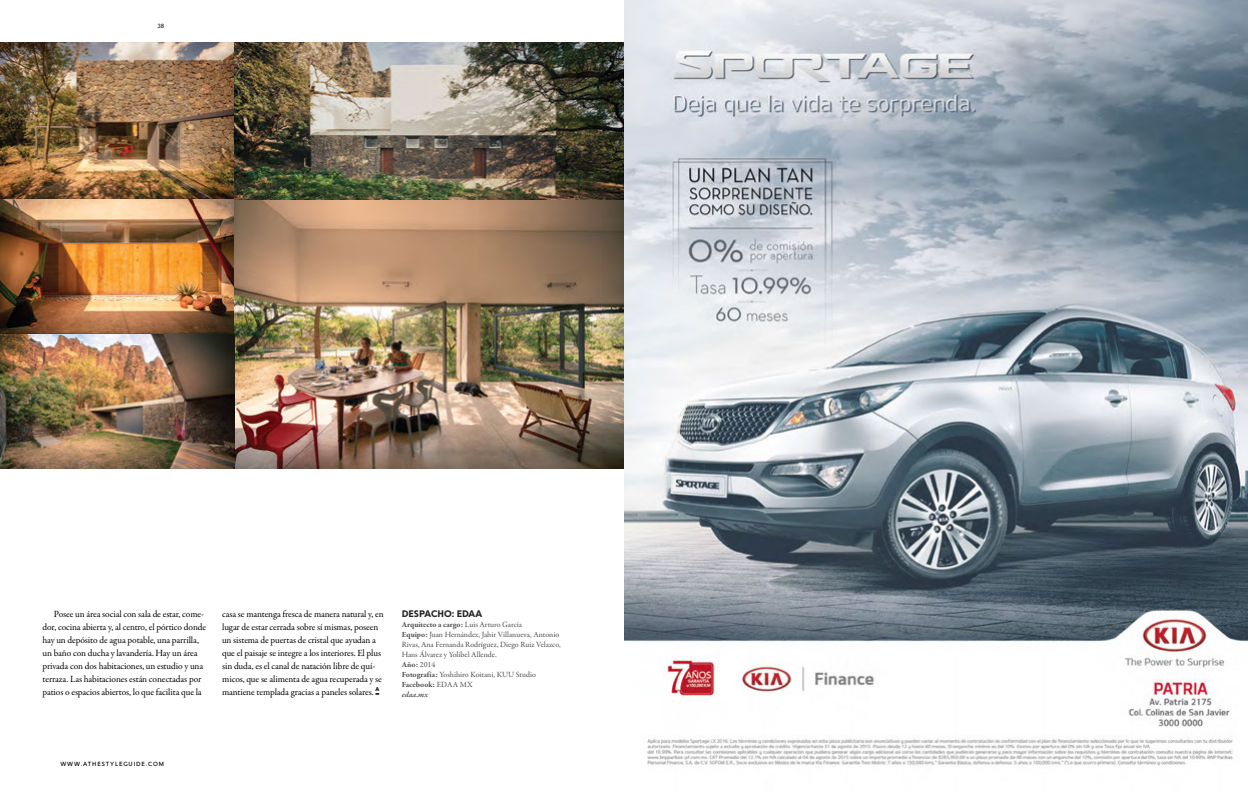
<style>
.page{position:relative;width:1248px;height:794px;background:#fff}
.page>*{position:absolute;margin:0;border:0;box-sizing:border-box;transform-origin:0 0}
.t1{font:9.5px/13px "Garamond Premr Pro";letter-spacing:-.01em;color:#000}
.t2{font:800 9.5px "Gentleman";color:#222}
.t3{font:8px/10px "Garamond Premr Pro";color:#4e4e4e}
.t4{font:500 6px "Gentleman";letter-spacing:.15em;color:#000}
.t5{font:6px "Gentleman";color:#000}
.s1{font-weight:700}
.s2{font-weight:600;font-style:italic}
</style>
<div class="page">
<img style="left:0;top:43px;width:624px;height:425px">
<img style="left:624px;top:0;width:623px;height:767px">
<p class="t5" style="left:157px;top:23px;width:8px">38</p>
<p class="t1" style="left:43px;top:607px;width:165px;text-indent:11px">Posee un área social con sala de estar, come&shy;dor, cocina abierta y, al centro, el pórtico donde hay un depósito de agua potable, una parrilla, un baño con ducha y lavandería. Hay un área privada con dos habitaciones, un estudio y una terraza. Las habitaciones están conectadas por patios o espacios abiertos, lo que facilita que la</p>
<p class="t1" style="left:222px;top:607px;width:163px">casa se mantenga fresca de manera natural y, en lugar de estar cerrada sobre sí mismas, poseen un sistema de puertas de cristal que ayudan a que el paisaje se integre a los interiores. El plus sin duda, es el canal de natación libre de quí&shy;micos, que se alimenta de agua recuperada y se mantiene templada gracias a paneles solares. <sup>A</sup></p>
<p class="t2" style="left:402px;top:608px;width:82px">DESPACHO: EDAA</p>
<p class="t3" style="left:402px;top:620px;width:160px"><span class="s1">Arquitecto a cargo:</span> Luis Arturo García<br><span class="s1">Equipo:</span> Juan Hernández, Jahir Villanueva, Antonio<br>Rivas, Ana Fernanda Rodríguez, Diego Ruiz Velazco,<br>Hans Álvarez y Yolibel Allende.<br><span class="s1">Año:</span> 2014<br><span class="s1">Fotografía:</span> Yoshihiro Koitani, KUU Studio<br><span class="s1">Facebook:</span> EDAA MX<br><span class="s2">edaa.mx</span></p>
<p class="t4" style="left:60px;top:760px;width:105px">WWW.ATHESTYLEGUIDE.COM</p>
</div>
